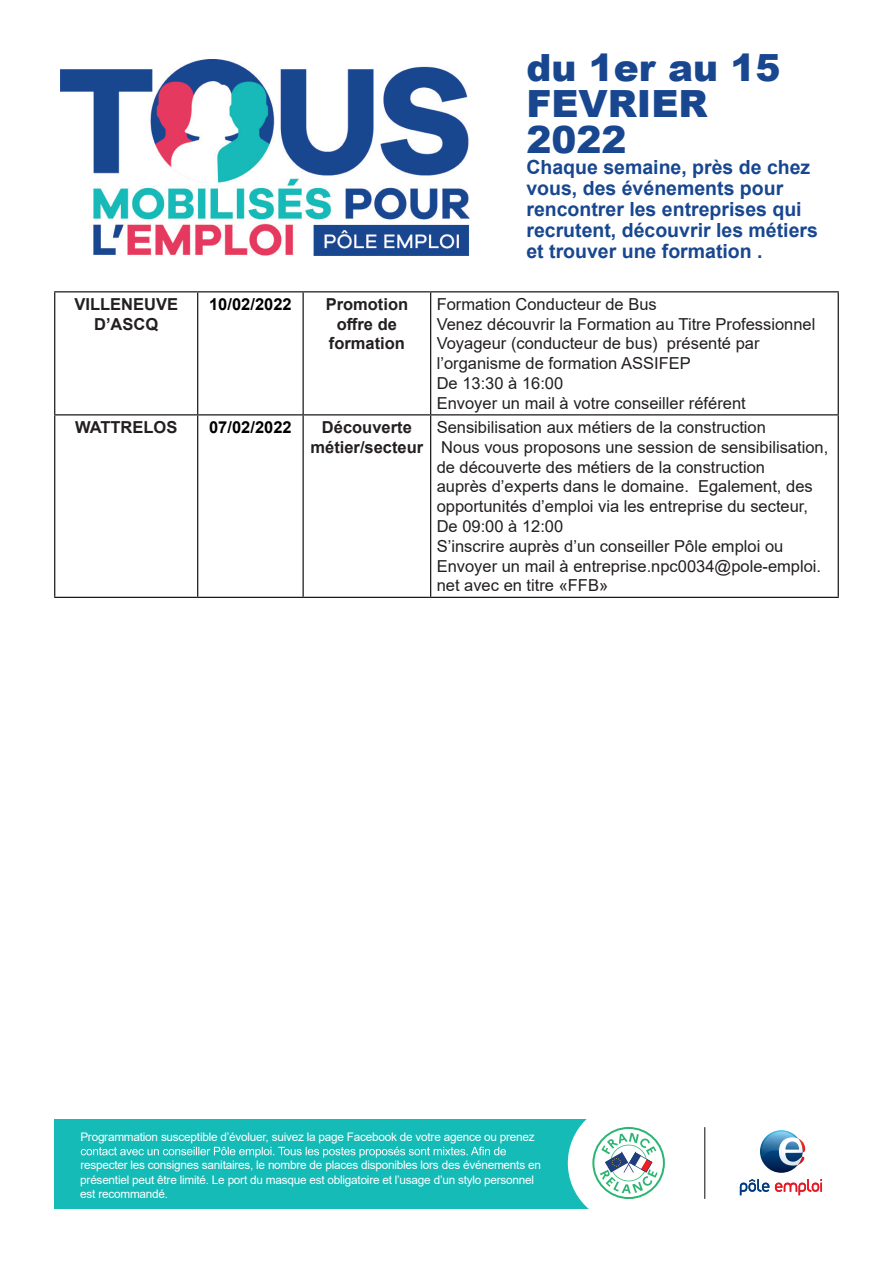
<style>
.page{position:relative;width:893px;height:1263px;background:#fff}
.page>*{position:absolute;margin:0;border:0;box-sizing:border-box;transform-origin:0 0}
.t1{font:900 37.5px/36px "Arial";color:#184790}
.t2{font:700 19.5px/21px "Arial";color:#184790}
.t3{font:16.5px/19.8px "Arial";color:#231f20}
.t4{font:700 16.5px/19.8px "Arial";color:#231f20;text-align:center}
.t5{font:700 16.5px "Arial";color:#000}
.t6{font:11.85px/14.1px "Arial";letter-spacing:-.02em;color:#fff}
</style>
<div class="page">
<img style="left:61px;top:59px;width:409px;height:196px">
<svg style="left:740px;top:1179px;width:29px;height:16px"></svg>
<svg style="left:775px;top:1179px;width:47px;height:16px"></svg>
<svg style="left:760px;top:1130px;width:43px;height:43px"></svg>
<svg style="left:761px;top:1131px;width:44px;height:34px"></svg>
<hr style="left:704px;top:1127px;width:1px;height:72px;background:#231f20">
<div style="left:54px;top:1120px;width:541px;height:89px;background:#15bbb7"></div>
<svg style="left:81px;top:1147px;width:425px;height:10px"></svg>
<svg style="left:568px;top:1120px;width:97px;height:89px"></svg>
<hr style="left:838px;top:292px;width:1px;height:122px;background:#000">
<hr style="left:838px;top:415px;width:1px;height:182px;background:#000">
<hr style="left:54px;top:292px;width:1px;height:122px;background:#000">
<hr style="left:197px;top:292px;width:1px;height:122px;background:#000">
<hr style="left:303px;top:292px;width:1px;height:122px;background:#000">
<hr style="left:430px;top:292px;width:1px;height:122px;background:#000">
<hr style="left:54px;top:415px;width:1px;height:182px;background:#000">
<hr style="left:197px;top:415px;width:1px;height:182px;background:#000">
<hr style="left:303px;top:415px;width:1px;height:182px;background:#000">
<hr style="left:430px;top:415px;width:1px;height:182px;background:#000">
<hr style="left:54px;top:291px;width:144px;height:1px;background:#000">
<hr style="left:198px;top:291px;width:105px;height:1px;background:#000">
<hr style="left:303px;top:291px;width:128px;height:1px;background:#000">
<hr style="left:431px;top:291px;width:408px;height:1px;background:#000">
<hr style="left:54px;top:414px;width:144px;height:1px;background:#000">
<hr style="left:198px;top:414px;width:105px;height:1px;background:#000">
<hr style="left:303px;top:414px;width:128px;height:1px;background:#000">
<hr style="left:431px;top:414px;width:408px;height:1px;background:#000">
<hr style="left:54px;top:597px;width:144px;height:1px;background:#000">
<hr style="left:198px;top:597px;width:105px;height:1px;background:#000">
<hr style="left:303px;top:597px;width:128px;height:1px;background:#000">
<hr style="left:431px;top:597px;width:408px;height:1px;background:#000">
<h1 class="t1" style="left:526px;top:48px;width:256px">du 1er au 15<br>FEVRIER<br>2022</h1>
<p class="t2" style="left:526px;top:157px;width:293px">Chaque semaine, près de chez vous, des événements pour rencontrer les entreprises qui recrutent, découvrir les métiers et trouver une formation .</p>
<p class="t4" style="left:74px;top:294px;width:105px">VILLENEUVE<br>D’ASCQ</p>
<p class="t5" style="left:209px;top:292px;width:84px">10/02/2022</p>
<p class="t4" style="left:326px;top:294px;width:84px">Promotion offre de formation</p>
<p class="t3" style="left:437px;top:294px;width:380px">Formation Conducteur de Bus<br>Venez découvrir la Formation au Titre Professionnel Voyageur (conducteur de bus) présenté par l’organisme de formation ASSIFEP<br>De 13:30 à 16:00<br>Envoyer un mail à votre conseiller référent</p>
<p class="t4" style="left:75px;top:417px;width:104px">WATTRELOS</p>
<p class="t5" style="left:209px;top:415px;width:84px">07/02/2022</p>
<p class="t4" style="left:310px;top:417px;width:114px">Découverte métier/secteur</p>
<p class="t3" style="left:437px;top:417px;width:393px">Sensibilisation aux métiers de la construction<br>Nous vous proposons une session de sensibilisation, de découverte des métiers de la construction<br>auprès d’experts dans le domaine. Egalement, des opportunités d’emploi via les entreprise du secteur, De 09:00 à 12:00<br>S’inscrire auprès d’un conseiller Pôle emploi ou Envoyer un mail à entreprise.npc0034@pole-emploi. net avec en titre «FFB»</p>
<p class="t6" style="left:80px;top:1130px;width:456px">Programmation susceptible d’évoluer, suivez la page Facebook de votre agence ou prenez</p>
<p class="t6" style="left:80px;top:1158px;width:462px">respecter les consignes sanitaires, le nombre de places disponibles lors des événements en présentiel peut être limité. Le port du masque est obligatoire et l’usage d’un stylo personnel est recommandé.</p>
</div>
